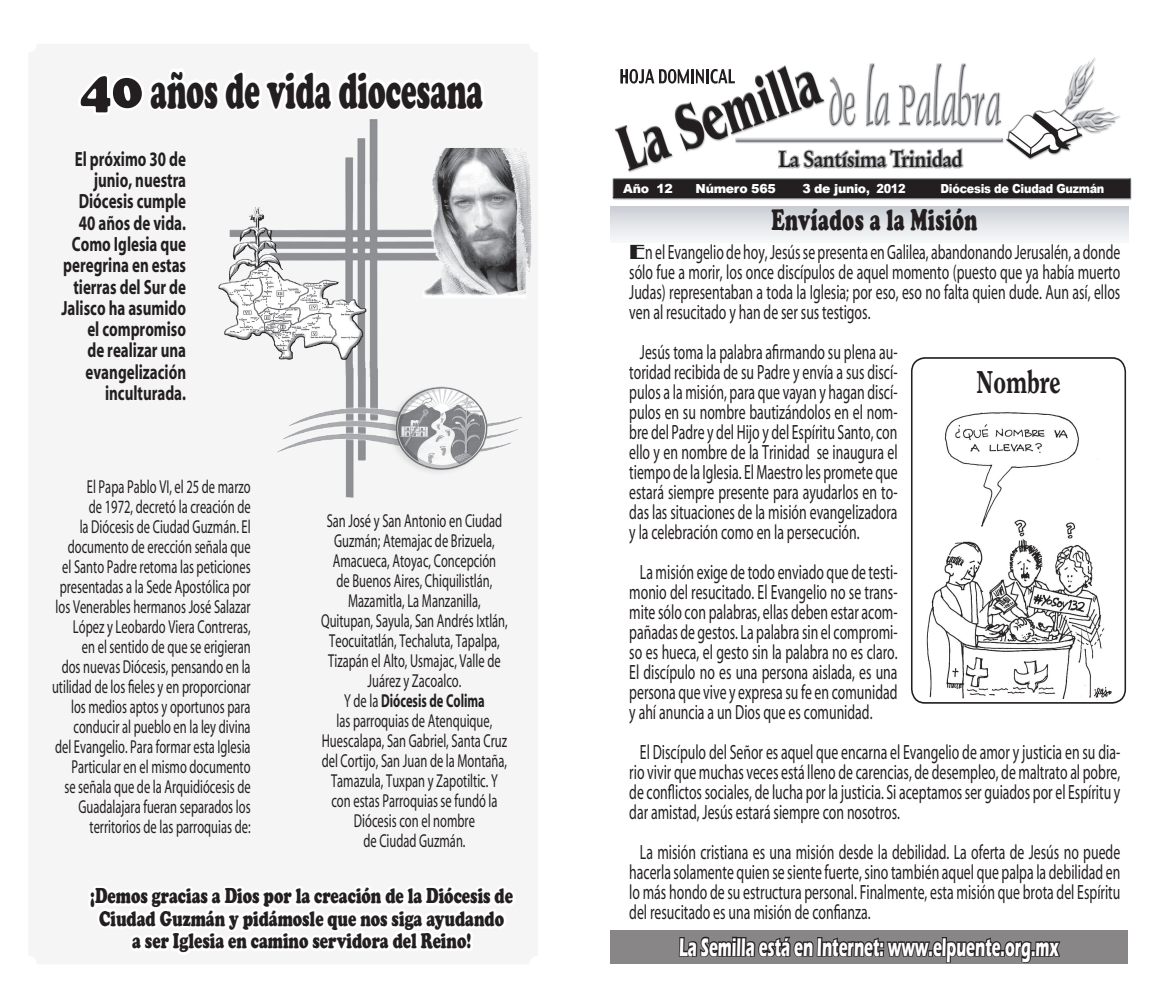
<style>
.page{position:relative;width:1170px;height:993px;background:#fff}
.page>*{position:absolute;margin:0;border:0;box-sizing:border-box;transform-origin:0 0}
.t1{font:900 52.5px "Cooper";color:#231f20}
.Referencia{font:31.12px "Oxford Bold SWFTE";color:#231f20;scale:.8 1}
.Referencia-2{font:900 30.62px "Cooper";letter-spacing:.025em;color:#231f20;scale:.63 1}
._1_TEXTO_PUENTE{font:700 26.25px "Eras ITC";color:#fff;scale:.57 1}
._1_TEXTO_PUENTE-2{font:700 22.5px "Original Garamond BT";letter-spacing:-.025em;color:#231f20;scale:.9 1}
.t2{font:900 21.88px/22.5px "Cooper";color:#231f20;text-align:center;scale:.71 1}
.Referencia-3{font:20.62px/20px "Myriad";color:#231f20;text-align:justify;scale:.67 1}
.t3{font:700 20.62px/21.2px "Myriad";color:#231f20;text-align:right;scale:.73 1}
.t4{font:18.75px/20px "Myriad";color:#231f20;text-align:center;scale:.67 1}
.t5{font:900 12.5px "Arial";letter-spacing:-.025em;color:#fff}
.t6{font:900 12.5px "Arial";letter-spacing:-.025em;color:#fff;scale:.9 1}
.s1{font-weight:700}
.s2{font-family:"Binner D";font-size:21px}
</style>
<div class="page">
<div style="left:28px;top:44px;width:510px;height:920px;background:#f5f5f5;border-radius:9px"></div>
<div style="left:610px;top:207px;width:518px;height:36px;background:linear-gradient(to bottom,#ccd0d6,#f8f9fa)"></div>
<img style="left:612px;top:57px;width:520px;height:143px">
<svg style="left:620px;top:69px;width:114px;height:14px"></svg>
<svg style="left:776px;top:146px;width:188px;height:54px"></svg>
<div style="left:610px;top:930px;width:517px;height:34px;background:#888687"></div>
<svg style="left:678px;top:936px;width:383px;height:27px"></svg>
<div style="left:910px;top:357px;width:215px;height:346px;border:2px solid #231f20;border-radius:14px"></div>
<img style="left:926px;top:412px;width:186px;height:286px">
<img style="left:218px;top:119px;width:314px;height:379px">
<p class="t1" style="left:80px;top:59px;width:404px">40 años de vida diocesana</p>
<p class="t3" style="left:61px;top:149px;width:172px">El próximo 30 de junio, nuestra<br>Diócesis cumple<br>40 años de vida.<br>Como Iglesia que peregrina en estas tierras del Sur de<br>Jalisco ha asumido el compromiso<br>de realizar una evangelización inculturada.</p>
<p class="t4" style="left:52px;top:477px;width:298px;text-align:right">El Papa Pablo VI, el 25 de marzo<br>de 1972, decretó la creación de<br>la Diócesis de Ciudad Guzmán. El documento de erección señala que<br>el Santo Padre retoma las peticiones presentadas a la Sede Apostólica por los Venerables hermanos José Salazar López y Leobardo Viera Contreras,<br>en el sentido de que se erigieran<br>dos nuevas Diócesis, pensando en la utilidad de los fieles y en proporcionar los medios aptos y oportunos para conducir al pueblo en la ley divina<br>del Evangelio. Para formar esta Iglesia Particular en el mismo documento<br>se señala que de la Arquidiócesis de Guadalajara fueran separados los territorios de las parroquias de:</p>
<p class="t4" style="left:321px;top:511px;width:280px">San José y San Antonio en Ciudad<br>Guzmán; Atemajac de Brizuela,<br>Amacueca, Atoyac, Concepción<br>de Buenos Aires, Chiquilistlán,<br>Mazamitla, La Manzanilla,<br>Quitupan, Sayula, San Andrés Ixtlán,<br>Teocuitatlán, Techaluta, Tapalpa,<br>Tizapán el Alto, Usmajac, Valle de<br>Juárez y Zacoalco.</p>
<p class="t4" style="left:322px;top:691px;width:278px">Y de la <span class="s1">Diócesis de Colima<br></span>las parroquias de Atenquique,<br>Huescalapa, San Gabriel, Santa Cruz del Cortijo, San Juan de la Montaña,<br>Tamazula, Tuxpan y Zapotiltic. Y con estas Parroquias se fundó la<br>Diócesis con el nombre</p>
<p class="t4" style="left:363px;top:831px;width:154px">de Ciudad Guzmán.</p>
<p class="t2" style="left:90px;top:884px;width:597px">¡Demos gracias a Dios por la creación de la Diócesis de<br>Ciudad Guzmán y pidámosle que nos siga ayudando</p>
<p class="t2" style="left:132px;top:929px;width:479px">a ser Iglesia en camino servidora del Reino!</p>
<p class="_1_TEXTO_PUENTE-2" style="left:778px;top:145px;width:206px">La Santísima Trinidad</p>
<p class="t5" style="left:623px;top:180px;width:51px">Año 12</p>
<p class="t5" style="left:695px;top:180px;width:82px">Número 565</p>
<p class="t5" style="left:802px;top:180px;width:105px">3 de junio, 2012</p>
<p class="t6" style="left:940px;top:180px;width:184px">Diócesis de Ciudad Guzmán</p>
<p class="Referencia-2" style="left:771px;top:202px;width:328px">Envíados a la Misión</p>
<p class="Referencia-3" style="left:629px;top:243px;width:734px"><span class="s2">E</span>n el Evangelio de hoy, Jesús se presenta en Galilea, abandonando Jerusalén, a donde sólo fue a morir, los once discípulos de aquel momento (puesto que ya había muerto Judas) representaban a toda la Iglesia; por eso, eso no falta quien dude. Aun así, ellos ven al resucitado y han de ser sus testigos.</p>
<p class="Referencia-3" style="left:629px;top:343px;width:402px;text-indent:11px">Jesús toma la palabra afirmando su plena au&shy;toridad recibida de su Padre y envía a sus discí&shy;pulos a la misión, para que vayan y hagan discí&shy;pulos en su nombre bautizándolos en el nom&shy;bre del Padre y del Hijo y del Espíritu Santo, con ello y en nombre de la Trinidad se inaugura el tiempo de la Iglesia. El Maestro les promete que estará siempre presente para ayudarlos en to&shy;das las situaciones de la misión evangelizadora y la celebración como en la persecución.</p>
<p class="Referencia-3" style="left:629px;top:563px;width:402px;text-indent:11px">La misión exige de todo enviado que de testi&shy;monio del resucitado. El Evangelio no se trans&shy;mite sólo con palabras, ellas deben estar acom&shy;pañadas de gestos. La palabra sin el compromi&shy;so es hueca, el gesto sin la palabra no es claro.<br>El discípulo no es una persona aislada, es una persona que vive y expresa su fe en comunidad y ahí anuncia a un Dios que es comunidad.</p>
<p class="Referencia-3" style="left:629px;top:743px;width:734px;text-indent:11px">El Discípulo del Señor es aquel que encarna el Evangelio de amor y justicia en su dia&shy;rio vivir que muchas veces está lleno de carencias, de desempleo, de maltrato al pobre, de conflictos sociales, de lucha por la justicia. Si aceptamos ser guiados por el Espíritu y dar amistad, Jesús estará siempre con nosotros.</p>
<p class="Referencia-3" style="left:629px;top:843px;width:734px;text-indent:11px">La misión cristiana es una misión desde la debilidad. La oferta de Jesús no puede hacerla solamente quien se siente fuerte, sino también aquel que palpa la debilidad en lo más hondo de su estructura personal. Finalmente, esta misión que brota del Espíritu del resucitado es una misión de confianza.</p>
<p class="Referencia" style="left:976px;top:363px;width:107px">Nombre</p>
<p class="_1_TEXTO_PUENTE" style="left:679px;top:931px;width:668px">La Semilla está en Internet: www.elpuente.org.mx</p>
</div>
